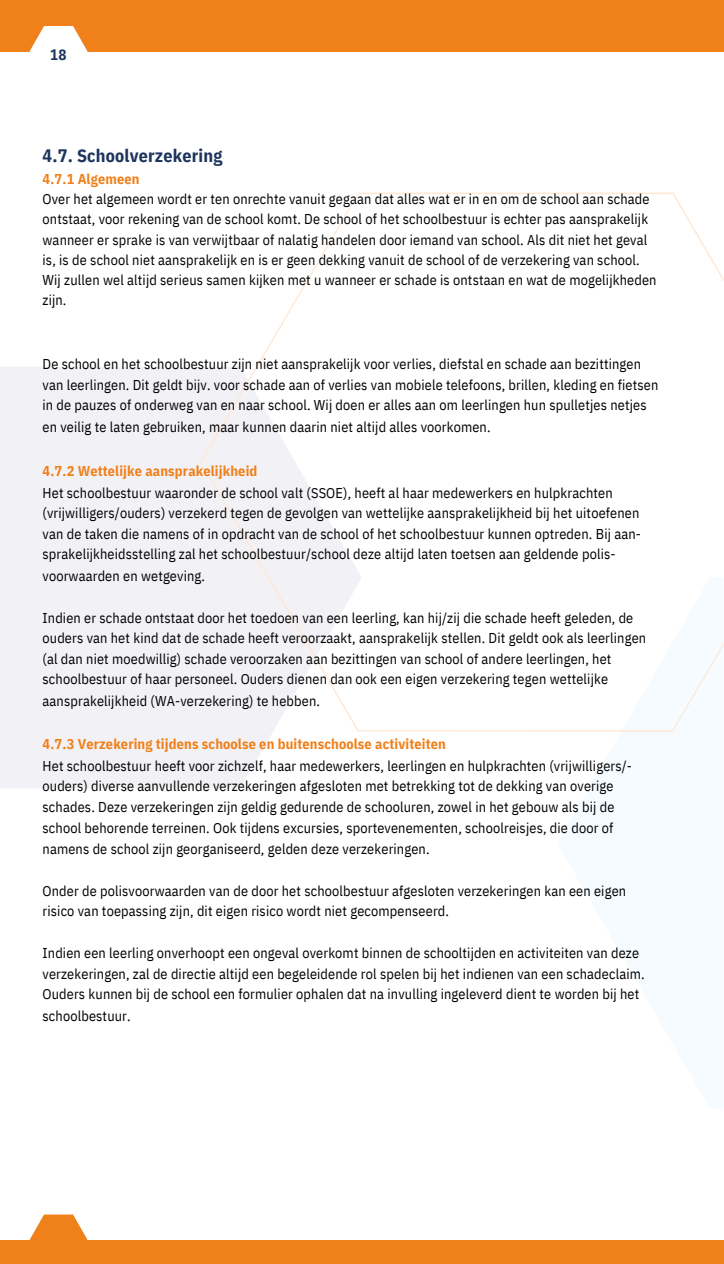
<style>
.page{position:relative;width:724px;height:1264px;background:#fff}
.page>*{position:absolute;margin:0;border:0;box-sizing:border-box;transform-origin:0 0}
.t1{font:700 18px "IBM Plex Sans Cond";letter-spacing:.01em;color:#1d345c}
.t2{font:700 15px "IBM Plex Sans Cond";color:#1d345c}
.t3{font:14.25px/20.9px "IBM Plex Sans Cond";letter-spacing:.01em;color:#000}
.t4{font:700 14.25px "IBM Plex Sans Cond";letter-spacing:.01em;color:#f0801a}
</style>
<div class="page">
<div style="left:0;top:367px;width:361px;height:421px;background:#f2f2f6"></div>
<svg style="left:200px;top:193px;width:523px;height:538px"></svg>
<div style="left:0;top:0;width:723px;height:51px;background:#f0801a"></div>
<svg style="left:29px;top:26px;width:59px;height:26px"></svg>
<div style="left:0;top:1239px;width:723px;height:24px;background:#f0801a"></div>
<svg style="left:29px;top:1214px;width:59px;height:26px"></svg>
<p class="t2" style="left:50px;top:45px;width:18px">18</p>
<p class="t1" style="left:43px;top:144px;width:181px">4.7. Schoolverzekering</p>
<p class="t4" style="left:43px;top:169px;width:98px">4.7.1 Algemeen</p>
<p class="t3" style="left:43px;top:189px;width:615px;line-height:20.2px">Over het algemeen wordt er ten onrechte vanuit gegaan dat alles wat er in en om de school aan schade ontstaat, voor rekening van de school komt. De school of het schoolbestuur is echter pas aansprakelijk wanneer er sprake is van verwijtbaar of nalatig handelen door iemand van school. Als dit niet het geval is, is de school niet aansprakelijk en is er geen dekking vanuit de school of de verzekering van school.<br>Wij zullen wel altijd serieus samen kijken met u wanneer er schade is ontstaan en wat de mogelijkheden zijn.</p>
<p class="t3" style="left:43px;top:353px;width:617px">De school en het schoolbestuur zijn niet aansprakelijk voor verlies, diefstal en schade aan bezittingen van leerlingen. Dit geldt bijv. voor schade aan of verlies van mobiele telefoons, brillen, kleding en fietsen in de pauzes of onderweg van en naar school. Wij doen er alles aan om leerlingen hun spulletjes netjes en veilig te laten gebruiken, maar kunnen daarin niet altijd alles voorkomen.</p>
<p class="t4" style="left:43px;top:461px;width:216px">4.7.2 Wettelijke aansprakelijkheid</p>
<p class="t3" style="left:43px;top:482px;width:599px">Het schoolbestuur waaronder de school valt (SSOE), heeft al haar medewerkers en hulpkrachten (vrijwilligers/ouders) verzekerd tegen de gevolgen van wettelijke aansprakelijkheid bij het uitoefenen van de taken die namens of in opdracht van de school of het schoolbestuur kunnen optreden. Bij aan&shy;sprakelijkheidsstelling zal het schoolbestuur/school deze altijd laten toetsen aan geldende polis&shy;voorwaarden en wetgeving.</p>
<p class="t3" style="left:43px;top:606px;width:605px">Indien er schade ontstaat door het toedoen van een leerling, kan hij/zij die schade heeft geleden, de ouders van het kind dat de schade heeft veroorzaakt, aansprakelijk stellen. Dit geldt ook als leerlingen (al dan niet moedwillig) schade veroorzaken aan bezittingen van school of andere leerlingen, het schoolbestuur of haar personeel. Ouders dienen dan ook een eigen verzekering tegen wettelijke aansprakelijkheid (WA-verzekering) te hebben.</p>
<p class="t4" style="left:43px;top:734px;width:405px">4.7.3 Verzekering tijdens schoolse en buitenschoolse activiteiten</p>
<p class="t3" style="left:43px;top:755px;width:591px">Het schoolbestuur heeft voor zichzelf, haar medewerkers, leerlingen en hulpkrachten (vrijwilligers/- ouders) diverse aanvullende verzekeringen afgesloten met betrekking tot de dekking van overige schades. Deze verzekeringen zijn geldig gedurende de schooluren, zowel in het gebouw als bij de school behorende terreinen. Ook tijdens excursies, sportevenementen, schoolreisjes, die door of namens de school zijn georganiseerd, gelden deze verzekeringen.</p>
<p class="t3" style="left:43px;top:880px;width:585px;line-height:20.2px">Onder de polisvoorwaarden van de door het schoolbestuur afgesloten verzekeringen kan een eigen risico van toepassing zijn, dit eigen risico wordt niet gecompenseerd.</p>
<p class="t3" style="left:43px;top:941px;width:603px">Indien een leerling onverhoopt een ongeval overkomt binnen de schooltijden en activiteiten van deze verzekeringen, zal de directie altijd een begeleidende rol spelen bij het indienen van een schadeclaim.<br>Ouders kunnen bij de school een formulier ophalen dat na invulling ingeleverd dient te worden bij het schoolbestuur.</p>
</div>
